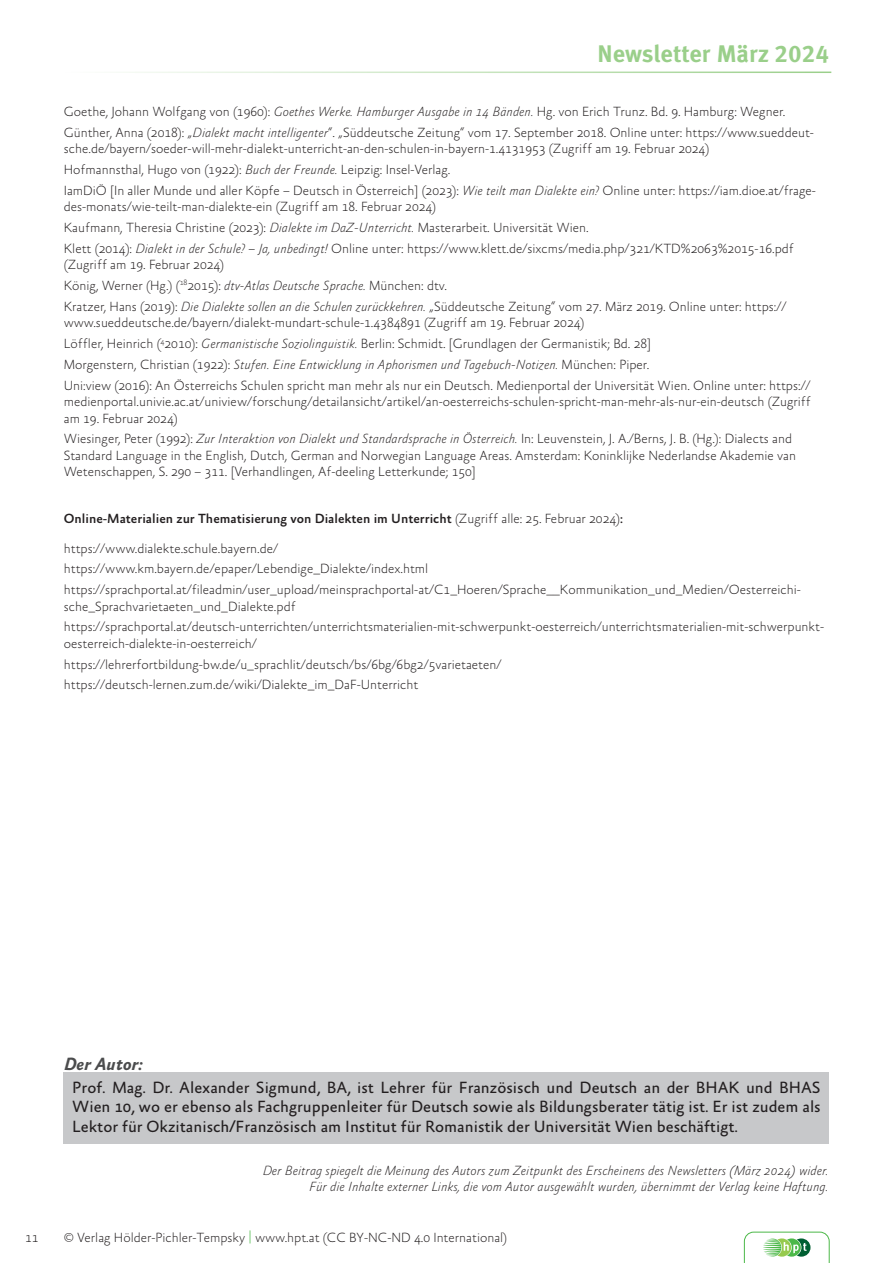
<style>
.page{position:relative;width:893px;height:1263px;background:#fff}
.page>*{position:absolute;margin:0;border:0;box-sizing:border-box;transform-origin:0 0}
.t1{font:700 24px "Meta Pro";color:#9acf8a}
.t2{font:italic 700 18px "Absara Sans";color:#4b4c4d}
.t3{font:16.5px/19.5px "Absara Sans";color:#231f20;text-align:justify}
.t4{font:100 13.5px/20.7px "Absara Sans";color:#231f20}
.t5{font:italic 100 13.5px/16.5px "Absara Sans";color:#231f20;text-align:right}
.s1{font-style:italic}
.s2{font-weight:500}
.s3{color:#4cb848}
</style>
<div class="page">
<hr style="left:62px;top:72px;width:769px;height:1px;background:#9acf8a">
<svg style="left:744px;top:1232px;width:86px;height:31px"></svg>
<div style="left:64px;top:1072px;width:765px;height:72px;background:#c7c8ca"></div>
<h1 class="t1" style="left:597px;top:35px;width:233px">Newsletter März 2024</h1>
<p class="t4" style="left:64px;top:102px;width:752px">Goethe, Johann Wolfgang von (1960): <span class="s1">Goethes Werke. Hamburger Ausgabe in 14 Bänden.</span> Hg. von Erich Trunz. Bd. 9. Hamburg: Wegner.<br>Günther, Anna (2018): „<span class="s1">Dialekt macht intelligenter</span>“. „Süddeutsche Zeitung“ vom 17. September 2018. Online unter: https://www.sueddeut-</p>
<p class="t4" style="left:64px;top:139px;width:754px">sche.de/bayern/soeder-will-mehr-dialekt-unterricht-an-den-schulen-in-bayern-1.4131953 (Zugriff am 19. Februar 2024)<br>Hofmannsthal, Hugo von (1922): <span class="s1">Buch der Freunde.</span> Leipzig: Insel-Verlag.<br>IamDiÖ [In aller Munde und aller Köpfe – Deutsch in Österreich] (2023): <span class="s1">Wie teilt man Dialekte ein?</span> Online unter: https://iam.dioe.at/frage-</p>
<p class="t4" style="left:64px;top:197px;width:732px">des-monats/wie-teilt-man-dialekte-ein (Zugriff am 18. Februar 2024)<br>Kaufmann, Theresia Christine (2023): <span class="s1">Dialekte im DaZ-Unterricht.</span> Masterarbeit. Universität Wien.<br>Klett (2014): <span class="s1">Dialekt in der Schule? – Ja, unbedingt!</span> Online unter: https://www.klett.de/sixcms/media.php/321/KTD%2063%2015-16.pdf</p>
<p class="t4" style="left:64px;top:255px;width:724px">(Zugriff am 19. Februar 2024)<br>König, Werner (Hg.) (<sup>18</sup>2015): <span class="s1">dtv-Atlas Deutsche Sprache.</span> München: dtv.<br>Kratzer, Hans (2019): <span class="s1">Die Dialekte sollen an die Schulen zurückkehren.</span> „Süddeutsche Zeitung“ vom 27. März 2019. Online unter: https://</p>
<p class="t4" style="left:64px;top:313px;width:748px">www.sueddeutsche.de/bayern/dialekt-mundart-schule-1.4384891 (Zugriff am 19. Februar 2024)<br>Löffler, Heinrich (<sup>4</sup>2010): <span class="s1">Germanistische Soziolinguistik.</span> Berlin: Schmidt. [Grundlagen der Germanistik; Bd. 28]<br>Morgenstern, Christian (1922): <span class="s1">Stufen. Eine Entwicklung in Aphorismen und Tagebuch-Notizen.</span> München: Piper.<br>Uni:view (2016): An Österreichs Schulen spricht man mehr als nur ein Deutsch. Medienportal der Universität Wien. Online unter: https://</p>
<p class="t4" style="left:64px;top:394px;width:749px;line-height:16.5px">medienportal.univie.ac.at/uniview/forschung/detailansicht/artikel/an-oesterreichs-schulen-spricht-man-mehr-als-nur-ein-deutsch (Zugriff am 19. Februar 2024)</p>
<p class="t4" style="left:64px;top:431px;width:734px;line-height:16.5px">Wiesinger, Peter (1992): <span class="s1">Zur Interaktion von Dialekt und Standardsprache in Österreich.</span> In: Leuvenstein, J. A./Berns, J. B. (Hg.): Dialects and<br>Standard Language in the English, Dutch, German and Norwegian Language Areas. Amsterdam: Koninklijke Nederlandse Akademie van<br>Wetenschappen, S. 290 – 311. [Verhandlingen, Af-deeling Letterkunde; 150]</p>
<p class="t4" style="left:64px;top:505px;width:561px;line-height:29.2px"><span class="s2">Online-Materialien zur Thematisierung von Dialekten im Unterricht</span> (Zugriff alle: 25. Februar 2024)<span class="s2">: </span>https://www.dialekte.schule.bayern.de/</p>
<p class="t4" style="left:64px;top:559px;width:739px">https://www.km.bayern.de/epaper/Lebendige_Dialekte/index.html https://sprachportal.at/fileadmin/user_upload/meinsprachportal-at/C1_Hoeren/Sprache__Kommunikation_und_Medien/Oesterreichi-</p>
<p class="t4" style="left:64px;top:596px;width:762px">sche_Sprachvarietaeten_und_Dialekte.pdf https://sprachportal.at/deutsch-unterrichten/unterrichtsmaterialien-mit-schwerpunkt-oesterreich/unterrichtsmaterialien-mit-schwerpunkt-</p>
<p class="t4" style="left:64px;top:633px;width:439px">oesterreich-dialekte-in-oesterreich/ https://lehrerfortbildung-bw.de/u_sprachlit/deutsch/bs/6bg/6bg2/5varietaeten/ https://deutsch-lernen.zum.de/wiki/Dialekte_im_DaF-Unterricht</p>
<p class="t4" style="left:25px;top:1227px;width:15px">11</p>
<h2 class="t2" style="left:64px;top:1055px;width:81px">Der Autor:</h2>
<p class="t3" style="left:72px;top:1078px;width:750px">Prof. Mag. Dr. Alexander Sigmund, BA, ist Lehrer für Französisch und Deutsch an der BHAK und BHAS Wien 10, wo er ebenso als Fachgruppenleiter für Deutsch sowie als Bildungsberater tätig ist. Er ist zudem als Lektor für Okzitanisch/Französisch am Institut für Romanistik der Universität Wien beschäftigt.</p>
<p class="t5" style="left:263px;top:1163px;width:567px">Der Beitrag spiegelt die Meinung des Autors zum Zeitpunkt des Erscheinens des Newsletters (März 2024) wider.<br>Für die Inhalte externer Links, die vom Autor ausgewählt wurden, übernimmt der Verlag keine Haftung.</p>
<p class="t4" style="left:64px;top:1227px;width:445px">© Verlag Hölder-Pichler-Tempsky <span class="s3">|</span> www.hpt.at (CC BY-NC-ND 4.0 International)</p>
</div>
